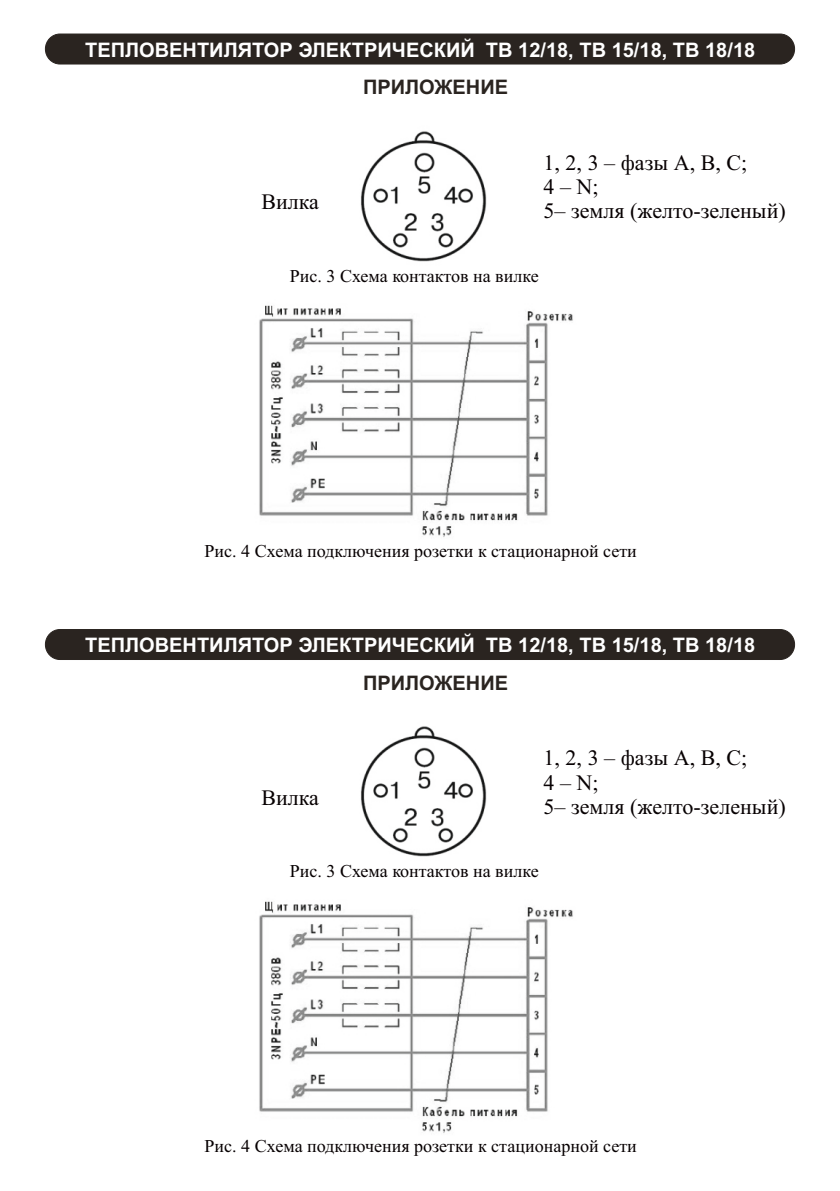
<style>
.page{position:relative;width:840px;height:1191px;background:#fff}
.page>*{position:absolute;margin:0;border:0;box-sizing:border-box;transform-origin:0 0}
.t1{font:22px "Times New Roman";color:#070002}
.t2{font:700 20px "Arial";color:#fff}
.t3{font:700 20px "Arial";color:#2a2420}
.t4{font:18px "Times New Roman";color:#070002}
</style>
<div class="page">
<img style="left:259px;top:305px;width:314px;height:232px">
<img style="left:259px;top:901px;width:314px;height:232px">
<img style="left:361px;top:131px;width:126px;height:131px">
<img style="left:361px;top:726px;width:126px;height:131px">
<div style="left:45px;top:34px;width:749px;height:30px;background:#2a2420;border:1px solid #2a2420;border-radius:15px"></div>
<div style="left:45px;top:629px;width:749px;height:30px;background:#2a2420;border:1px solid #2a2420;border-radius:15px"></div>
<p class="t2" style="left:85px;top:42px;width:671px">ТЕПЛОВЕНТИЛЯТОР ЭЛЕКТРИЧЕСКИЙ ТВ 12/18, ТВ 15/18, ТВ 18/18</p>
<p class="t1" style="left:261px;top:194px;width:59px">Вилка</p>
<p class="t3" style="left:363px;top:80px;width:146px">ПРИЛОЖЕНИЕ</p>
<p class="t1" style="left:543px;top:154px;width:205px">1, 2, 3 – фазы А, В, С;</p>
<p class="t1" style="left:543px;top:179px;width:56px">4 – N;</p>
<p class="t1" style="left:543px;top:203px;width:243px">5– земля (желто-зеленый)</p>
<p class="t4" style="left:290px;top:269px;width:250px">Рис. 3 Схема контактов на вилке</p>
<p class="t4" style="left:204px;top:544px;width:433px">Рис. 4 Схема подключения розетки к стационарной сети</p>
<p class="t2" style="left:85px;top:637px;width:671px">ТЕПЛОВЕНТИЛЯТОР ЭЛЕКТРИЧЕСКИЙ ТВ 12/18, ТВ 15/18, ТВ 18/18</p>
<p class="t1" style="left:261px;top:789px;width:59px">Вилка</p>
<p class="t3" style="left:363px;top:675px;width:146px">ПРИЛОЖЕНИЕ</p>
<p class="t1" style="left:543px;top:750px;width:205px">1, 2, 3 – фазы А, В, С;</p>
<p class="t1" style="left:543px;top:774px;width:56px">4 – N;</p>
<p class="t1" style="left:543px;top:798px;width:243px">5– земля (желто-зеленый)</p>
<p class="t4" style="left:290px;top:865px;width:250px">Рис. 3 Схема контактов на вилке</p>
<p class="t4" style="left:204px;top:1140px;width:433px">Рис. 4 Схема подключения розетки к стационарной сети</p>
</div>
